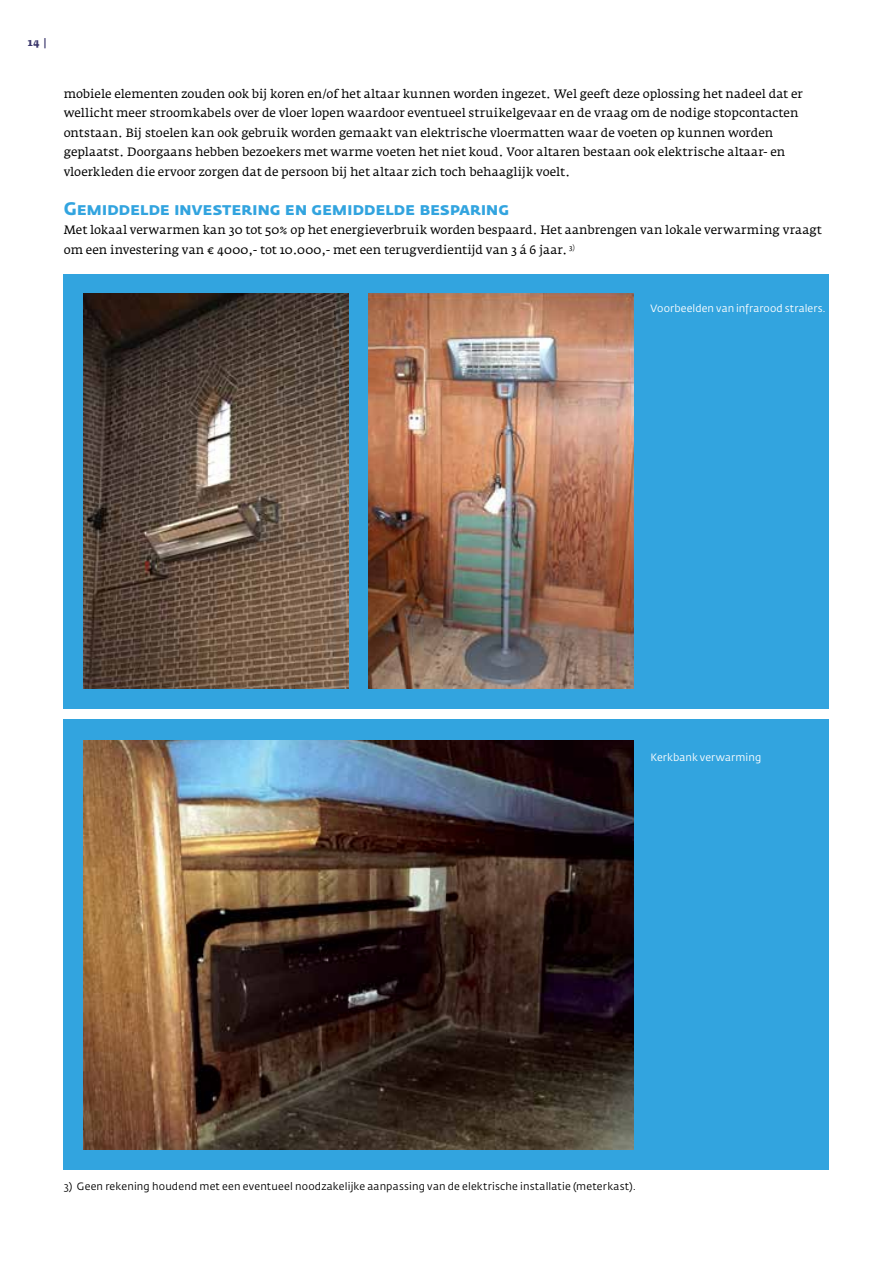
<style>
.page{position:relative;width:893px;height:1263px;background:#fff}
.page>*{position:absolute;margin:0;border:0;box-sizing:border-box;transform-origin:0 0}
.t1{font:700 18px "Fedra Sans Std";letter-spacing:-.015em;color:#32a4df}
.t2{font:12px/19.5px "Fedra Serif A Std";color:#000}
.t3{font:10.5px "Fedra Sans Std";letter-spacing:.02em;color:#000}
.t4{font:10.5px "Fedra Sans Std";letter-spacing:.01em;color:#fff}
.t5{font:700 10.5px "Fedra Serif A Std";color:#3a366b}
</style>
<div class="page">
<div style="left:64px;top:274px;width:765px;height:434px;background:#32a4df"></div>
<img style="left:84px;top:293px;width:265px;height:396px">
<img style="left:369px;top:293px;width:265px;height:396px">
<div style="left:64px;top:719px;width:765px;height:451px;background:#32a4df"></div>
<img style="left:84px;top:741px;width:550px;height:408px">
<p class="t5" style="left:28px;top:36px;width:21px">14 |</p>
<p class="t2" style="left:64px;top:84px;width:741px">mobiele elementen zouden ook bij koren en/of het altaar kunnen worden ingezet. Wel geeft deze oplossing het nadeel dat er wellicht meer stroomkabels over de vloer lopen waardoor eventueel struikelgevaar en de vraag om de nodige stopcontacten ontstaan. Bij stoelen kan ook gebruik worden gemaakt van elektrische vloermatten waar de voeten op kunnen worden geplaatst. Doorgaans hebben bezoekers met warme voeten het niet koud. Voor altaren bestaan ook elektrische altaar- en vloerkleden die ervoor zorgen dat de persoon bij het altaar zich toch behaaglijk voelt.</p>
<h1 class="t1" style="left:64px;top:197px;width:447px">Gemiddelde investering en gemiddelde besparing</h1>
<p class="t2" style="left:64px;top:220px;width:760px">Met lokaal verwarmen kan 30 tot 50% op het energieverbruik worden bespaard. Het aanbrengen van lokale verwarming vraagt om een investering van € 4000,- tot 10.000,- met een terugverdientijd van 3 á 6 jaar. <sup>3)</sup></p>
<p class="t4" style="left:651px;top:302px;width:177px">Voorbeelden van infrarood stralers.</p>
<p class="t4" style="left:651px;top:750px;width:112px">Kerkbank verwarming</p>
<p class="t3" style="left:64px;top:1179px;width:574px">3) Geen rekening houdend met een eventueel noodzakelijke aanpassing van de elektrische installatie (meterkast).</p>
</div>
